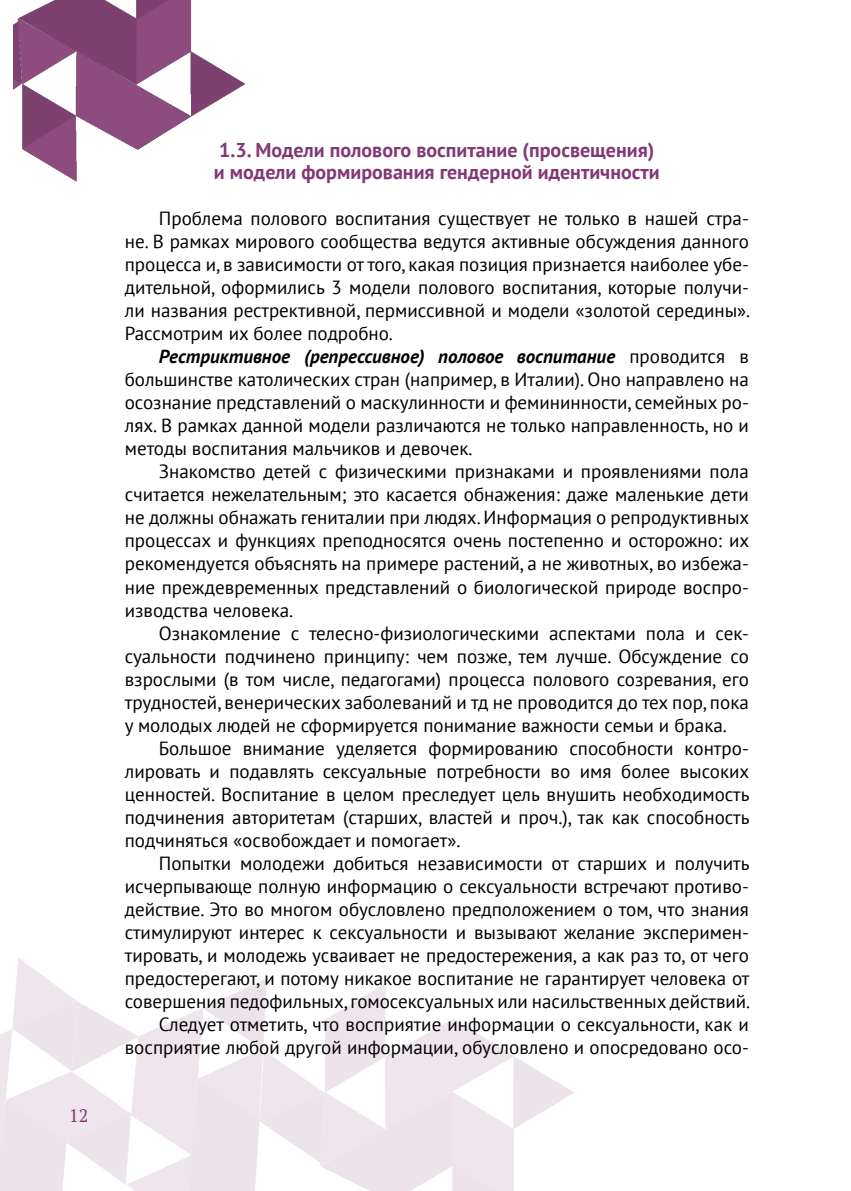
<style>
.page{position:relative;width:851px;height:1191px;background:#fff}
.page>*{position:absolute;margin:0;border:0;box-sizing:border-box;transform-origin:0 0}
.t1{font:700 20px/22px "PT Sans";color:#823875}
.t2{font:19px/23px "PT Sans";color:#000;text-align:justify}
.t3{font:18px "PT Serif";color:#823875}
.s1{font-weight:700;font-style:italic}
</style>
<div class="page">
<img style="left:0;top:958px;width:573px;height:233px">
<img style="left:14px;top:0;width:230px;height:182px">
<p class="t3" style="left:69px;top:1103px;width:21px">12</p>
<p class="t1" style="left:214px;top:139px;width:447px">1.3. Модели полового воспитание (просвещения) и модели формирования гендерной идентичности</p>
<p class="t2" style="left:125px;top:207px;width:627px;text-indent:34px">Проблема полового воспитания существует не только в нашей стра&shy;не. В рамках мирового сообщества ведутся активные обсуждения данного процесса и, в зависимости от того, какая позиция признается наиболее убе&shy;дительной, оформились 3 модели полового воспитания, которые получи&shy;ли названия рестрективной, пермиссивной и модели «золотой середины».<br>Рассмотрим их более подробно.</p>
<p class="t2" style="left:125px;top:345px;width:625px;text-indent:34px"><span class="s1">Рестриктивное (репрессивное) половое воспитание</span> проводится в большинстве католических стран (например, в Италии). Оно направлено на осознание представлений о маскулинности и фемининности, семейных ро&shy;лях. В рамках данной модели различаются не только направленность, но и методы воспитания мальчиков и девочек.</p>
<p class="t2" style="left:125px;top:460px;width:626px;text-indent:34px">Знакомство детей с физическими признаками и проявлениями пола считается нежелательным; это касается обнажения: даже маленькие дети не должны обнажать гениталии при людях. Информация о репродуктивных процессах и функциях преподносятся очень постепенно и осторожно: их рекомендуется объяснять на примере растений, а не животных, во избежа&shy;ние преждевременных представлений о биологической природе воспро&shy;изводства человека.</p>
<p class="t2" style="left:125px;top:621px;width:625px;text-indent:34px">Ознакомление с телесно-физиологическими аспектами пола и сек&shy;суальности подчинено принципу: чем позже, тем лучше. Обсуждение со взрослыми (в том числе, педагогами) процесса полового созревания, его трудностей, венерических заболеваний и тд не проводится до тех пор, пока у молодых людей не сформируется понимание важности семьи и брака.</p>
<p class="t2" style="left:125px;top:736px;width:626px;text-indent:34px">Большое внимание уделяется формированию способности контро&shy;лировать и подавлять сексуальные потребности во имя более высоких ценностей. Воспитание в целом преследует цель внушить необходимость подчинения авторитетам (старших, властей и проч.), так как способность подчиняться «освобождает и помогает».</p>
<p class="t2" style="left:125px;top:851px;width:627px;text-align:right">Попытки молодежи добиться независимости от старших и получить исчерпывающе полную информацию о сексуальности встречают противо&shy;действие. Это во многом обусловлено предположением о том, что знания стимулируют интерес к сексуальности и вызывают желание эксперимен&shy;тировать, и молодежь усваивает не предостережения, а как раз то, от чего предостерегают, и потому никакое воспитание не гарантирует человека от совершения педофильных, гомосексуальных или насильственных действий.<br>Следует отметить, что восприятие информации о сексуальности, как и восприятие любой другой информации, обусловлено и опосредовано осо-</p>
</div>
